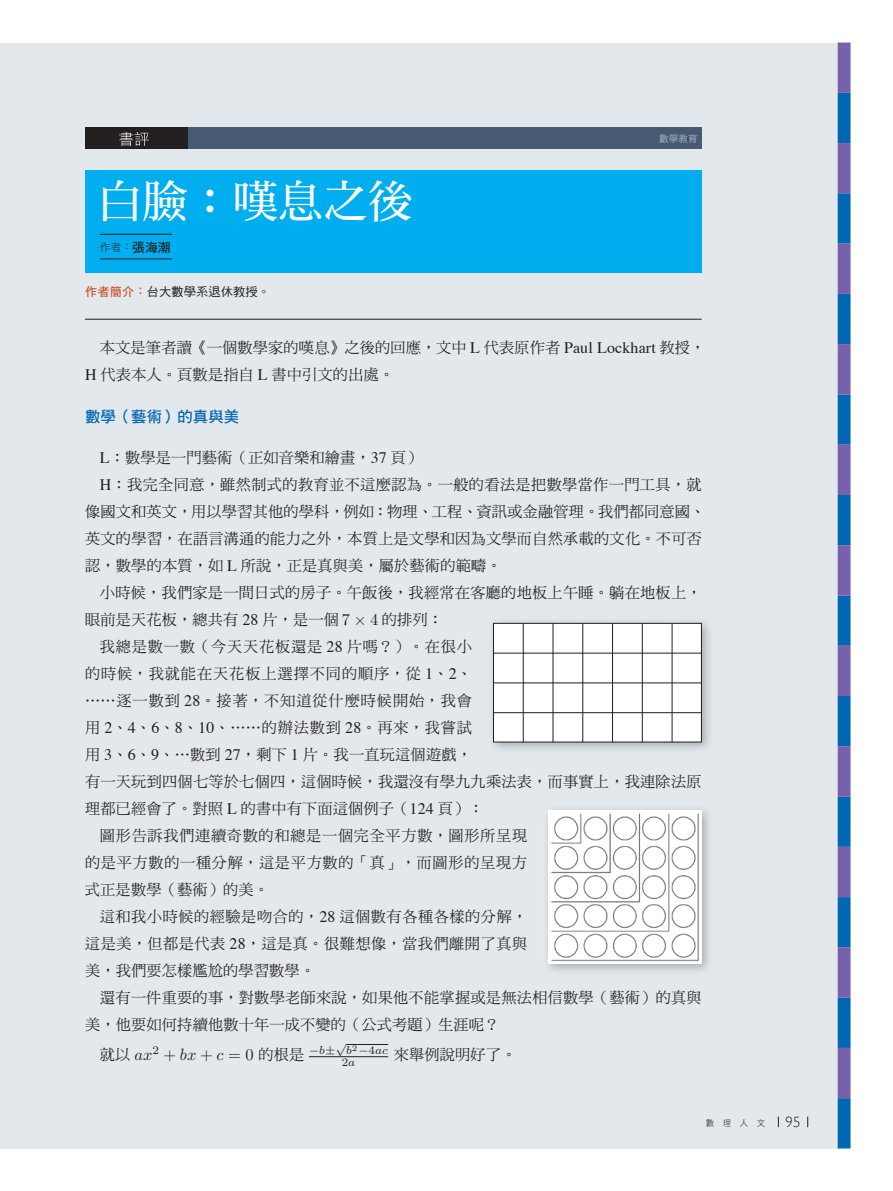
<style>
.page{position:relative;width:893px;height:1191px;background:#fff}
.page>*{position:absolute;margin:0;border:0;box-sizing:border-box;transform-origin:0 0}
.t1{font:44.7px "DF Ming Std W7";letter-spacing:.01em;color:#fff}
.t2{font:15.45px "DF Hei Std W7";color:#0166b3}
.t3{font:15.15px/27px "DF Ming Std W5";letter-spacing:.015em;color:#231f20}
.t4{font:15.15px "DF Ming Std W5";letter-spacing:.035em;color:#231f20}
.t5{font:15.15px "DF Ming Std W5";letter-spacing:.045em;color:#231f20}
.t6{font:15.15px "DF Ming Std W5";letter-spacing:.05em;color:#231f20}
.t7{font:15.15px "DF Ming Std W5";letter-spacing:.06em;color:#231f20}
.t8{font:300 14.85px "Gill Sans";color:#231f20}
.t9{font:12.15px "DF Hei Std W5";letter-spacing:.01em;color:#231f20}
.t10{font:11.55px/12.3px "CMMI7";color:#231f20}
.t11{font:11.55px "CMSY7";color:#231f20}
.t12{font:10.65px "DF Hei Std W3";color:#231f20}
.t13{font:9.6px "DF Hei Std W3";color:#c5cacc}
.t14{font:8.55px "DF Hei Std W3";color:#231f20}
.s1{font-family:"DF Hei Std W7";font-size:12.75px}
.s2{font-family:"DF Hei Std W7";color:#cb572b}
.s3{font-family:"Times";font-size:15.9px}
.s4{font-family:"CMR10";font-size:16.5px}
.s5{font-family:"CMSY10";font-size:16.5px}
.s6{font-family:"CMMI10";font-size:16.5px}
.s7{font-family:"CMSY7"}
.s8{font-family:"CMR7"}
</style>
<div class="page">
<div style="left:0;top:43px;width:850px;height:1105px;background:#e2e8eb"></div>
<div style="left:838px;top:93px;width:12px;height:50px;background:#0166b3"></div>
<div style="left:838px;top:193px;width:12px;height:51px;background:#0166b3"></div>
<div style="left:838px;top:294px;width:12px;height:50px;background:#0166b3"></div>
<div style="left:838px;top:394px;width:12px;height:51px;background:#0166b3"></div>
<div style="left:838px;top:495px;width:12px;height:50px;background:#0166b3"></div>
<div style="left:838px;top:595px;width:12px;height:51px;background:#0166b3"></div>
<div style="left:838px;top:696px;width:12px;height:50px;background:#0166b3"></div>
<div style="left:838px;top:796px;width:12px;height:51px;background:#0166b3"></div>
<div style="left:838px;top:897px;width:12px;height:50px;background:#0166b3"></div>
<div style="left:838px;top:997px;width:12px;height:51px;background:#0166b3"></div>
<div style="left:838px;top:1098px;width:12px;height:50px;background:#0166b3"></div>
<div style="left:838px;top:43px;width:12px;height:50px;background:#7960aa"></div>
<div style="left:838px;top:143px;width:12px;height:50px;background:#7960aa"></div>
<div style="left:838px;top:244px;width:12px;height:50px;background:#7960aa"></div>
<div style="left:838px;top:344px;width:12px;height:50px;background:#7960aa"></div>
<div style="left:838px;top:445px;width:12px;height:50px;background:#7960aa"></div>
<div style="left:838px;top:545px;width:12px;height:50px;background:#7960aa"></div>
<div style="left:838px;top:646px;width:12px;height:50px;background:#7960aa"></div>
<div style="left:838px;top:746px;width:12px;height:50px;background:#7960aa"></div>
<div style="left:838px;top:847px;width:12px;height:50px;background:#7960aa"></div>
<div style="left:838px;top:947px;width:12px;height:50px;background:#7960aa"></div>
<div style="left:838px;top:1048px;width:12px;height:50px;background:#7960aa"></div>
<hr style="left:346px;top:1044px;width:42px;height:1px;background:#231f20">
<hr style="left:309px;top:1056px;width:79px;height:1px;background:#231f20">
<hr style="left:85px;top:319px;width:617px;height:1px;background:#231f20">
<div style="left:85px;top:170px;width:617px;height:102px;background:#00aeef"></div>
<hr style="left:100px;top:234px;width:72px;height:1px;background:#231f20">
<hr style="left:100px;top:259px;width:72px;height:1px;background:#231f20">
<div style="left:487px;top:617px;width:227px;height:137px;background:#231f20;opacity:.3"></div>
<div style="left:493px;top:623px;width:208px;height:119px;background:#fff"></div>
<div style="left:493px;top:623px;width:209px;height:119px;border:1px solid #231f20"></div>
<hr style="left:523px;top:623px;width:1px;height:119px;background:#231f20">
<hr style="left:553px;top:623px;width:1px;height:119px;background:#231f20">
<hr style="left:582px;top:623px;width:1px;height:119px;background:#231f20">
<hr style="left:612px;top:623px;width:1px;height:119px;background:#231f20">
<hr style="left:642px;top:623px;width:1px;height:119px;background:#231f20">
<hr style="left:672px;top:623px;width:1px;height:119px;background:#231f20">
<hr style="left:493px;top:653px;width:209px;height:1px;background:#231f20">
<hr style="left:493px;top:682px;width:209px;height:1px;background:#231f20">
<hr style="left:493px;top:712px;width:209px;height:1px;background:#231f20">
<div style="left:543px;top:804px;width:171px;height:171px;background:#231f20;opacity:.3"></div>
<img style="left:549px;top:810px;width:153px;height:153px">
<div style="left:187px;top:128px;width:515px;height:21px;background:#465b71"></div>
<div style="left:85px;top:128px;width:102px;height:21px;background:#231f20"></div>
<svg style="left:119px;top:132px;width:30px;height:14px"></svg>
<p class="t1" style="left:98px;top:177px;width:317px">白臉：嘆息之後</p>
<p class="t12" style="left:100px;top:241px;width:72px">作者：<span class="s1">張海潮</span></p>
<p class="t9" style="left:85px;top:284px;width:187px"><span class="s2">作者簡介：</span>台大數學系退休教授。</p>
<p class="t13" style="left:659px;top:133px;width:40px">數學教育</p>
<p class="t3" style="left:85px;top:334px;width:622px;text-indent:15px">本文是筆者讀《一個數學家的嘆息》之後的回應，文中 <span class="s3">L</span> 代表原作者 <span class="s3">Paul Lockhart</span> 教授，<br><span class="s3">H</span> 代表本人。頁數是指自 <span class="s3">L</span> 書中引文的出處。</p>
<p class="t2" style="left:85px;top:408px;width:156px">數學（藝術）的真與美</p>
<p class="t3" style="left:100px;top:443px;width:323px"><span class="s3">L</span>：數學是一門藝術（正如音樂和繪畫，<span class="s3">37</span> 頁）</p>
<p class="t3" style="left:100px;top:470px;width:603px"><span class="s3">H</span>：我完全同意，雖然制式的教育並不這麼認為。一般的看法是把數學當作一門工具，就</p>
<p class="t3" style="left:85px;top:497px;width:622px">像國文和英文，用以學習其他的學科，例如：物理、工程、資訊或金融管理。我們都同意國、</p>
<p class="t3" style="left:85px;top:524px;width:618px">英文的學習，在語言溝通的能力之外，本質上是文學和因為文學而自然承載的文化。不可否</p>
<p class="t3" style="left:85px;top:551px;width:418px">認，數學的本質，如 <span class="s3">L</span> 所說，正是真與美，屬於藝術的範疇。</p>
<p class="t3" style="left:100px;top:578px;width:603px">小時候，我們家是一間日式的房子。午飯後，我經常在客廳的地板上午睡。躺在地板上，</p>
<p class="t3" style="left:85px;top:605px;width:360px">眼前是天花板，總共有 <span class="s3">28</span> 片，是一個 <span class="s4">7</span> <span class="s5">⇥</span> <span class="s4">4</span> 的排列：</p>
<p class="t6" style="left:100px;top:638px;width:374px">我總是數一數（今天天花板還是 <span class="s3">28</span> 片嗎？）。在很小</p>
<p class="t7" style="left:85px;top:665px;width:388px">的時候，我就能在天花板上選擇不同的順序，從 <span class="s3">1</span>、<span class="s3">2</span>、</p>
<p class="t7" style="left:85px;top:692px;width:388px">⋯⋯逐一數到 <span class="s3">28</span>。接著，不知道從什麼時候開始，我會</p>
<p class="t6" style="left:85px;top:719px;width:388px">用 <span class="s3">2</span>、<span class="s3">4</span>、<span class="s3">6</span>、<span class="s3">8</span>、<span class="s3">10</span>、⋯⋯的辦法數到 <span class="s3">28</span>。再來，我嘗試</p>
<p class="t3" style="left:85px;top:740px;width:388px">用 <span class="s3">3</span>、<span class="s3">6</span>、<span class="s3">9</span>、⋯數到 <span class="s3">27</span>，剩下 <span class="s3">1</span> 片。我一直玩這個遊戲，</p>
<p class="t3" style="left:85px;top:767px;width:618px">有一天玩到四個七等於七個四，這個時候，我還沒有學九九乘法表，而事實上，我連除法原</p>
<p class="t3" style="left:85px;top:794px;width:400px">理都已經會了。對照 <span class="s3">L</span> 的書中有下面這個例子（<span class="s3">124</span> 頁）：</p>
<p class="t5" style="left:100px;top:827px;width:429px">圖形告訴我們連續奇數的和總是一個完全平方數，圖形所呈現</p>
<p class="t5" style="left:85px;top:854px;width:444px">的是平方數的一種分解，這是平方數的「真」，而圖形的呈現方</p>
<p class="t3" style="left:85px;top:875px;width:186px">式正是數學（藝術）的美。</p>
<p class="t4" style="left:100px;top:908px;width:429px">這和我小時候的經驗是吻合的，<span class="s3">28</span> 這個數有各種各樣的分解，</p>
<p class="t4" style="left:85px;top:935px;width:444px">這是美，但都是代表 <span class="s3">28</span>，這是真。很難想像，當我們離開了真與</p>
<p class="t3" style="left:85px;top:956px;width:232px">美，我們要怎樣尷尬的學習數學。</p>
<p class="t3" style="left:100px;top:983px;width:603px">還有一件重要的事，對數學老師來說，如果他不能掌握或是無法相信數學（藝術）的真與</p>
<p class="t3" style="left:85px;top:1010px;width:416px">美，他要如何持續他數十年一成不變的（公式考題）生涯呢？</p>
<p class="t3" style="left:100px;top:1041px;width:237px">就以<span class="s6">ax</span><sup>2</sup> <span class="s4">+</span><span class="s6">bx</span><span class="s4">+</span><span class="s6">c</span><span class="s4">=0</span>的根是 <sup>−</sup><sup>b</sup><sup>±</sup></p>
<p class="t11" style="left:335px;top:1034px;width:12px">p</p>
<p class="t10" style="left:342px;top:1045px;width:48px;text-indent:4px">b<sup>2</sup><span class="s7">−</span><span class="s8">4</span>ac<br><span class="s8">2</span>a</p>
<p class="t3" style="left:394px;top:1041px;width:124px">來舉例說明好了。</p>
<p class="t14" style="left:706px;top:1118px;width:61px">數　理　人　文</p>
<p class="t8" style="left:786px;top:1113px;width:16px">95</p>
</div>
